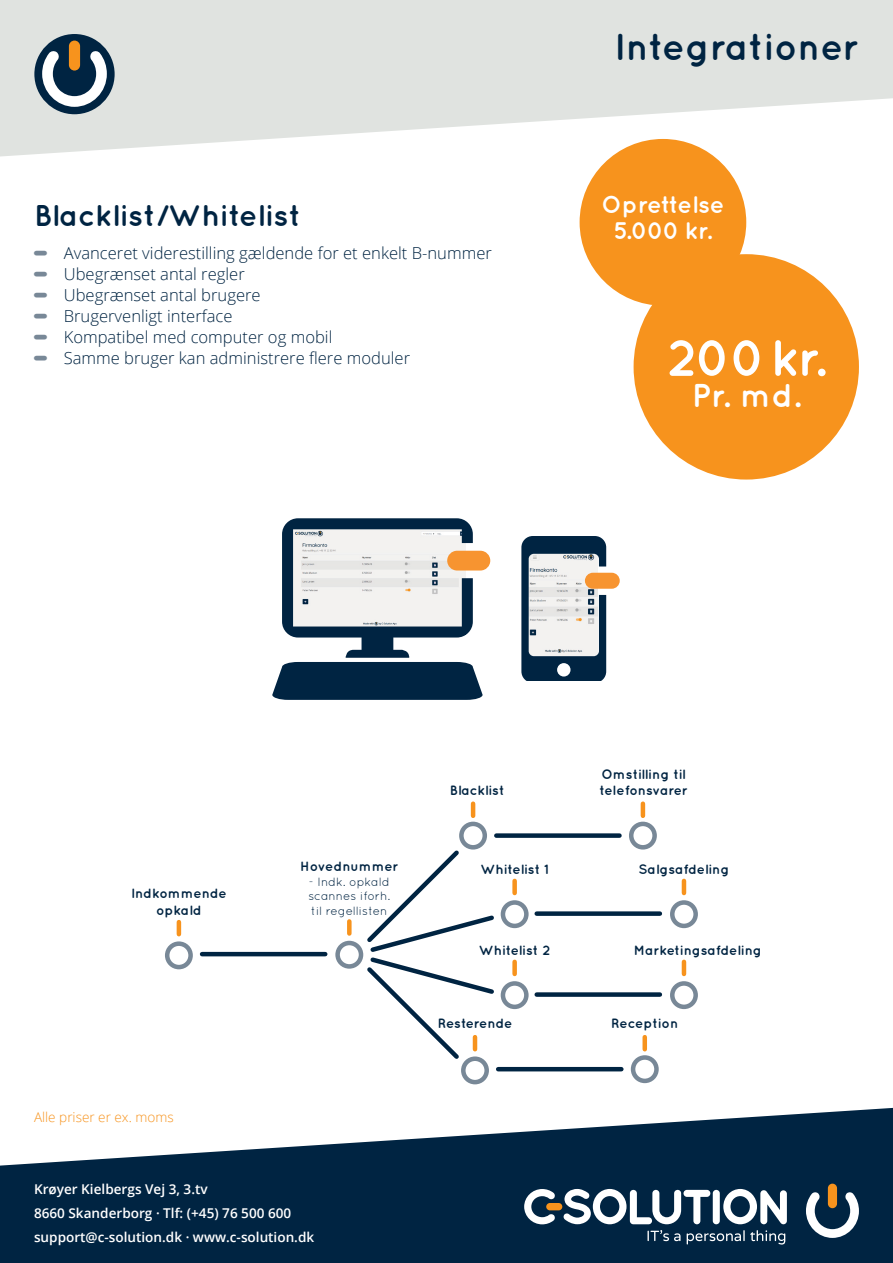
<style>
.page{position:relative;width:893px;height:1263px;background:#fff}
.page>*{position:absolute;margin:0;border:0;box-sizing:border-box;transform-origin:0 0}
.t1{font:700 51px "Quicksand";color:#fff}
.t2{font:700 37.5px "Quicksand";color:#002442}
.t3{font:700 33px "Quicksand";color:#fff}
.Produkt_overskrift{font:700 30px "Quicksand";color:#002442}
.t4{font:700 24px "Quicksand";color:#fff}
.t5{font:700 24px "Quicksand";letter-spacing:-.02em;color:#fff}
.t6{font:300 16.5px "Open Sans";color:#002442}
.t7{font:700 13.5px/16.2px "Quicksand";color:#002442;text-align:center}
.t8{font:600 13.5px/24px "Open Sans";color:#fff}
.disclaimer{font:300 13.5px "Open Sans";color:#f7931d}
.t9{font:12px/14.4px "Quicksand";color:#002442}
.s1{color:#788897}
</style>
<div class="page">
<svg style="left:0;top:1107px;width:893px;height:156px;fill:#002442"></svg>
<svg style="left:0;top:0;width:893px;height:157px;fill:#e0e3e0"></svg>
<svg style="left:647px;top:1230px;width:33px;height:11px"></svg>
<svg style="left:687px;top:1230px;width:98px;height:14px"></svg>
<svg style="left:806px;top:1192px;width:53px;height:46px"></svg>
<div style="left:828px;top:1184px;width:9px;height:24px;background:#f7931d;border-radius:5px"></div>
<div style="left:546px;top:1203px;width:16px;height:7px;background:#f7931d;border-radius:4px"></div>
<svg style="left:524px;top:1189px;width:31px;height:35px"></svg>
<svg style="left:563px;top:1189px;width:147px;height:35px"></svg>
<div style="left:713px;top:1190px;width:7px;height:34px;background:#fff;border-radius:3px"></div>
<svg style="left:723px;top:1189px;width:64px;height:35px"></svg>
<div style="left:34px;top:34px;width:81px;height:80px;background:#002442;border-radius:50%"></div>
<svg style="left:42px;top:50px;width:65px;height:57px"></svg>
<div style="left:69px;top:41px;width:11px;height:30px;background:#f7931d;border-radius:6px"></div>
<div style="left:335px;top:941px;width:28px;height:28px;border:4px solid #788897;border-radius:50%"></div>
<div style="left:501px;top:900px;width:28px;height:28px;border:4px solid #788897;border-radius:50%"></div>
<div style="left:501px;top:981px;width:28px;height:28px;border:4px solid #788897;border-radius:50%"></div>
<div style="left:670px;top:900px;width:28px;height:28px;border:4px solid #788897;border-radius:50%"></div>
<div style="left:670px;top:981px;width:28px;height:28px;border:4px solid #788897;border-radius:50%"></div>
<div style="left:347px;top:921px;width:5px;height:12px;background:#f7931d"></div>
<div style="left:512px;top:881px;width:5px;height:12px;background:#f7931d"></div>
<div style="left:512px;top:962px;width:5px;height:12px;background:#f7931d"></div>
<hr style="left:682px;top:881px;width:4px;height:12px;background:#f7931d">
<hr style="left:682px;top:962px;width:4px;height:12px;background:#f7931d">
<hr style="left:202px;top:952px;width:123px;height:4px;background:#002442">
<div style="left:537px;top:911px;width:123px;height:5px;background:#002442"></div>
<div style="left:537px;top:992px;width:123px;height:5px;background:#002442"></div>
<div style="left:631px;top:1055px;width:28px;height:28px;border:4px solid #788897;border-radius:50%"></div>
<div style="left:642px;top:1037px;width:5px;height:12px;background:#f7931d"></div>
<hr style="left:498px;top:1067px;width:123px;height:4px;background:#002442">
<div style="left:461px;top:1056px;width:28px;height:28px;border:4px solid #788897;border-radius:50%"></div>
<div style="left:165px;top:941px;width:28px;height:28px;border:4px solid #788897;border-radius:50%"></div>
<hr style="left:177px;top:922px;width:4px;height:12px;background:#f7931d">
<div style="left:629px;top:822px;width:28px;height:27px;border:4px solid #788897;border-radius:50%"></div>
<hr style="left:641px;top:804px;width:4px;height:12px;background:#f7931d">
<div style="left:496px;top:833px;width:123px;height:5px;background:#002442"></div>
<div style="left:459px;top:822px;width:28px;height:27px;border:4px solid #788897;border-radius:50%"></div>
<hr style="left:471px;top:804px;width:4px;height:12px;background:#f7931d">
<svg style="left:363px;top:846px;width:131px;height:217px"></svg>
<div style="left:447px;top:551px;width:43px;height:19px;background:#f79430;border-radius:10px"></div>
<svg style="left:272px;top:518px;width:211px;height:182px"></svg>
<svg style="left:521px;top:536px;width:85px;height:144px"></svg>
<div style="left:585px;top:573px;width:35px;height:16px;background:#f79430;border-radius:8px"></div>
<div style="left:634px;top:254px;width:225px;height:226px;background:#f7931d;border-radius:50%"></div>
<div style="left:580px;top:139px;width:166px;height:167px;background:#f7931d;border-radius:50%"></div>
<p class="Produkt_overskrift" style="left:34px;top:197px;width:268px">Blacklist/Whitelist</p>
<p class="t6" style="left:34px;top:242px;width:459px"><span class="s1">•</span> Avanceret viderestilling gældende for et enkelt B-nummer</p>
<p class="t6" style="left:34px;top:263px;width:212px"><span class="s1">•</span> Ubegrænset antal regler</p>
<p class="t6" style="left:34px;top:284px;width:228px"><span class="s1">•</span> Ubegrænset antal brugere</p>
<p class="t6" style="left:34px;top:305px;width:200px"><span class="s1">•</span> Brugervenligt interface</p>
<p class="t6" style="left:34px;top:326px;width:300px"><span class="s1">•</span> Kompatibel med computer og mobil</p>
<p class="t6" style="left:34px;top:347px;width:378px"><span class="s1">•</span> Samme bruger kan administrere flere moduler</p>
<h2 class="t2" style="left:614px;top:24px;width:246px">Integrationer</h2>
<p class="t4" style="left:601px;top:190px;width:124px">Oprettelse</p>
<p class="t5" style="left:614px;top:216px;width:100px">5.000 kr.</p>
<p class="t1" style="left:667px;top:327px;width:160px">200 kr.</p>
<p class="t3" style="left:692px;top:376px;width:110px">Pr. md.</p>
<p class="t7" style="left:601px;top:765px;width:86px">Omstilling til</p>
<p class="t7" style="left:131px;top:885px;width:97px">Indkommende opkald</p>
<p class="t7" style="left:300px;top:858px;width:100px">Hovednummer</p>
<p class="t9" style="left:308px;top:874px;width:83px">- Indk. opkald scannes iforh.</p>
<p class="t9" style="left:311px;top:903px;width:78px">til regellisten</p>
<p class="disclaimer" style="left:34px;top:1108px;width:141px">Alle priser er ex. moms</p>
<p class="t8" style="left:34px;top:1177px;width:282px">Krøyer Kielbergs Vej 3, 3.tv<br>8660 Skanderborg · Tlf: (+45) 76 500 600 support@c-solution.dk · www.c-solution.dk</p>
<p class="t7" style="left:450px;top:782px;width:56px">Blacklist</p>
<p class="t7" style="left:599px;top:782px;width:90px">telefonsvarer</p>
<p class="t7" style="left:481px;top:861px;width:69px">Whitelist 1</p>
<p class="t7" style="left:479px;top:942px;width:73px">Whitelist 2</p>
<p class="t7" style="left:638px;top:861px;width:92px">Salgsafdeling</p>
<p class="t7" style="left:634px;top:942px;width:129px">Marketingsafdeling</p>
<p class="t7" style="left:438px;top:1015px;width:76px">Resterende</p>
<p class="t7" style="left:611px;top:1015px;width:69px">Reception</p>
</div>
